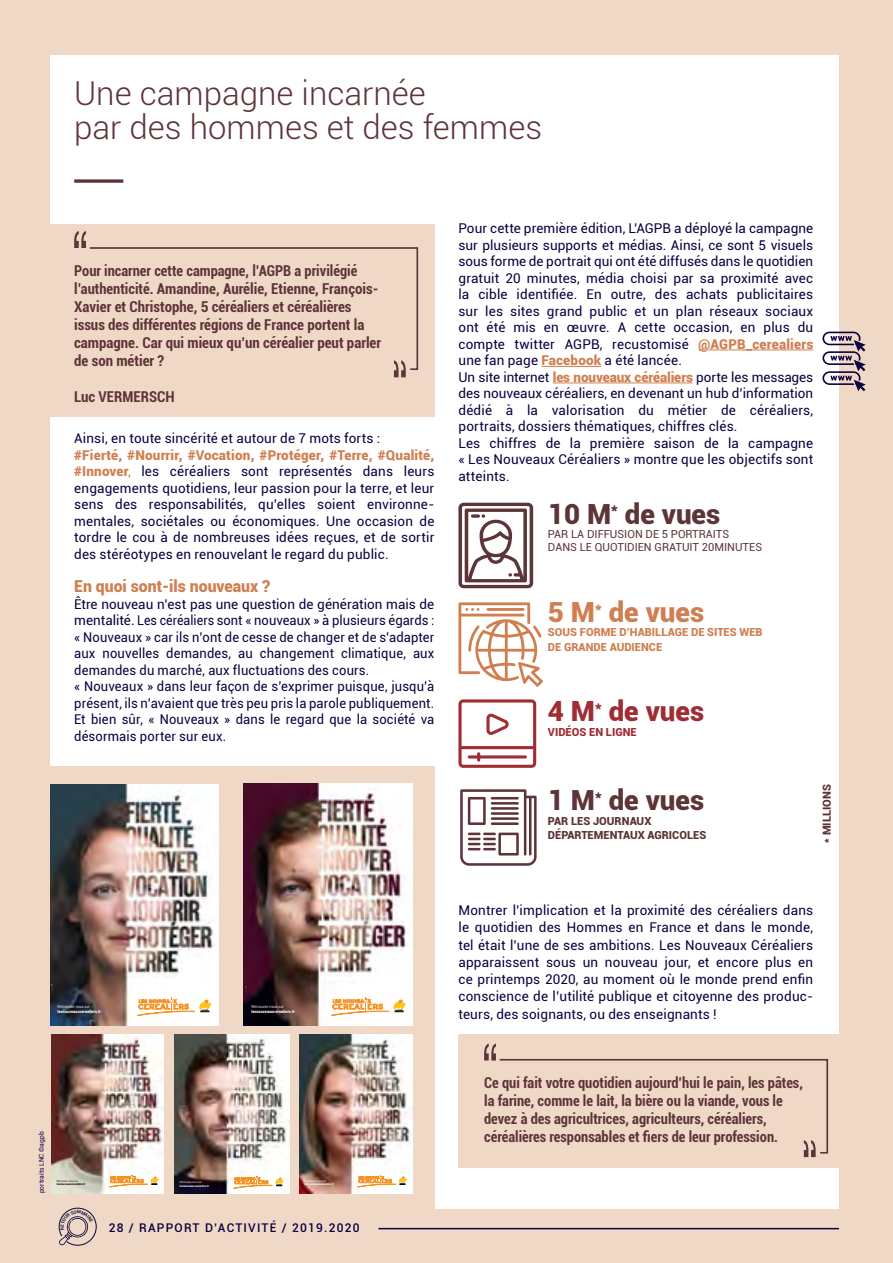
<style>
.page{position:relative;width:893px;height:1263px;background:#f0d8c7}
.page>*{position:absolute;margin:0;border:0;box-sizing:border-box;transform-origin:0 0}
.t1{font:300 33px/34.5px "Roboto";color:#5d3438}
.t2{font:900 27.75px "Roboto";color:#5d3438}
.t3{font:900 27.75px "Roboto";color:#cf7f50}
.t4{font:900 27.75px "Roboto";color:#9f2d33}
.t5{font:900 16.5px "Roboto";color:#cf7f50;scale:.96 1}
.t6{font:700 condensed 15px/18px "Roboto";color:#5d3438}
.t7{font:13.5px/16.5px "Roboto";letter-spacing:.01em;color:#0b0040;text-align:justify}
.t8{font:13.5px/16.5px "Roboto";letter-spacing:.01em;color:#0b0040;text-align:justify;scale:.96 1}
.t9{font:500 12px "Roboto";letter-spacing:.1em;color:#0b0040}
.t10{font:11.1px/13.4px "Roboto";color:#5d3438}
.t11{font:900 11.1px/14.4px "Roboto";color:#cf7f50}
.t12{font:900 11.1px/14.4px "Roboto";color:#5d3438}
.t13{font:900 11.1px "Roboto";color:#9f2d33}
.t14{font:6.6px "Roboto";color:#0b0040}
.t15{font:700 semi-condensed 4.35px/5.1px "Barlow";letter-spacing:.005em;color:#fff}
.t16{font:700 semi-condensed 2.85px/3.4px "Barlow";letter-spacing:.005em;color:#fff}
.t17{font:700 semi-condensed 2.85px/3.4px "Barlow";letter-spacing:.005em;color:#000}
.s1{font-weight:900;color:#cf7f50}
.s2{color:#cf7f50}
.s3{font-weight:400}
</style>
<div class="page">
<div style="left:50px;top:56px;width:789px;height:1153px;background:#fff"></div>
<div style="left:0;top:767px;width:434px;height:442px;background:#f0d8c7"></div>
<svg style="left:74px;top:179px;width:49px;height:4px"></svg>
<div style="left:39px;top:224px;width:395px;height:192px;background:#f0d8c7"></div>
<div style="left:458px;top:1034px;width:396px;height:134px;background:#f0d8c7"></div>
<svg style="left:74px;top:231px;width:345px;height:146px"></svg>
<svg style="left:484px;top:1043px;width:345px;height:114px"></svg>
<hr style="left:698px;top:350px;width:115px;height:1px;background:#cf7f50">
<hr style="left:541px;top:366px;width:60px;height:1px;background:#cf7f50">
<hr style="left:553px;top:383px;width:140px;height:1px;background:#cf7f50">
<svg style="left:822px;top:332px;width:44px;height:59px"></svg>
<img style="left:243px;top:784px;width:169px;height:241px">
<svg style="left:331px;top:997px;width:75px;height:19px"></svg>
<svg style="left:245px;top:986px;width:2px;height:7px"></svg>
<img style="left:300px;top:1034px;width:112px;height:159px">
<svg style="left:358px;top:1175px;width:49px;height:12px"></svg>
<img style="left:51px;top:1034px;width:113px;height:159px">
<svg style="left:110px;top:1175px;width:49px;height:12px"></svg>
<img style="left:174px;top:1034px;width:115px;height:159px">
<svg style="left:234px;top:1176px;width:50px;height:12px"></svg>
<img style="left:50px;top:785px;width:169px;height:240px">
<svg style="left:137px;top:997px;width:74px;height:19px"></svg>
<svg style="left:51px;top:984px;width:2px;height:7px"></svg>
<svg style="left:458px;top:503px;width:75px;height:85px"></svg>
<svg style="left:458px;top:602px;width:85px;height:85px"></svg>
<svg style="left:458px;top:699px;width:78px;height:69px"></svg>
<svg style="left:460px;top:789px;width:77px;height:77px"></svg>
<hr style="left:378px;top:1228px;width:461px;height:1px;background:#0b0040">
<svg style="left:59px;top:1208px;width:38px;height:38px"></svg>
<p class="t1" style="left:74px;top:74px;width:469px">Une campagne incarnée<br>par des hommes et des femmes</p>
<p class="t6" style="left:74px;top:261px;width:308px">Pour incarner cette campagne, l’AGPB a privilégié l’authenticité. Amandine, Aurélie, Etienne, François-Xavier et Christophe, 5 céréaliers et céréalières issus des différentes régions de France portent la campagne. Car qui mieux qu’un céréalier peut parler de son métier ?</p>
<p class="t6" style="left:74px;top:387px;width:102px">Luc VERMERSCH</p>
<p class="t7" style="left:74px;top:430px;width:308px">Ainsi, en toute sincérité et autour de 7 mots forts :</p>
<p class="t7" style="left:74px;top:446px;width:362px"><span class="s1">#Fierté, #Nourrir, #Vocation, #Protéger, #Terre, #Qualité, #Innover</span><span class="s2">,</span> les céréaliers sont représentés dans leurs engagements quotidiens, leur passion pour la terre, et leur sens des responsabilités, qu’elles soient environne&shy;mentales, sociétales ou économiques. Une occasion de tordre le cou à de nombreuses idées reçues, et de sortir des stéréotypes en renouvelant le regard du public.</p>
<p class="t5" style="left:74px;top:574px;width:206px">En quoi sont-ils nouveaux ?</p>
<p class="t7" style="left:74px;top:595px;width:362px">Être nouveau n’est pas une question de génération mais de mentalité. Les céréaliers sont « nouveaux » à plusieurs égards : « Nouveaux » car ils n’ont de cesse de changer et de s’adapter aux nouvelles demandes, au changement climatique, aux demandes du marché, aux fluctuations des cours.</p>
<p class="t8" style="left:74px;top:677px;width:377px">« Nouveaux » dans leur façon de s’exprimer puisque, jusqu’à présent, ils n’avaient que très peu pris la parole publiquement.<br>Et bien sûr, « Nouveaux » dans le regard que la société va désormais porter sur eux.</p>
<p class="t7" style="left:458px;top:220px;width:356px">Pour cette première édition, L’AGPB a déployé la campagne sur plusieurs supports et médias. Ainsi, ce sont 5 visuels sous forme de portrait qui ont été diffusés dans le quotidien gratuit 20 minutes, média choisi par sa proximité avec la cible identifiée. En outre, des achats publicitaires sur les sites grand public et un plan réseaux sociaux ont été mis en œuvre. A cette occasion, en plus du compte twitter AGPB, recustomisé <span class="s1">@AGPB_cerealiers </span>une fan page <span class="s1">Facebook</span> a été lancée.</p>
<p class="t7" style="left:458px;top:368px;width:356px">Un site internet <span class="s1">les nouveaux céréaliers</span> porte les messages des nouveaux céréaliers, en devenant un hub d’information dédié à la valorisation du métier de céréaliers, portraits, dossiers thématiques, chiffres clés.</p>
<p class="t7" style="left:458px;top:434px;width:356px">Les chiffres de la première saison de la campagne « Les Nouveaux Céréaliers » montre que les objectifs sont atteints.</p>
<p class="t2" style="left:548px;top:494px;width:174px">10 M<sup>*</sup> de vues</p>
<p class="t10" style="left:548px;top:527px;width:216px">PAR LA DIFFUSION DE 5 PORTRAITS<br>DANS LE QUOTIDIEN GRATUIT 20MINUTES</p>
<p class="t3" style="left:548px;top:592px;width:158px">5 M<sup>*</sup> de vues</p>
<p class="t11" style="left:548px;top:625px;width:216px">SOUS FORME D’HABILLAGE DE SITES WEB<br>DE GRANDE AUDIENCE</p>
<p class="t4" style="left:548px;top:691px;width:158px">4 M<sup>*</sup> de vues</p>
<p class="t13" style="left:548px;top:724px;width:90px">VIDÉOS EN LIGNE</p>
<p class="t2" style="left:548px;top:781px;width:158px">1 M<sup>*</sup> de vues</p>
<p class="t12" style="left:548px;top:813px;width:160px">PAR LES JOURNAUX<br>DÉPARTEMENTAUX AGRICOLES</p>
<p class="t12" style="left:819px;top:842px;width:60px;rotate:-90deg">* MILLIONS</p>
<p class="t15" style="left:58px;top:1003px;width:45px"><span class="s3">Retrouvez-nous sur </span>lesnouveauxcerealiers.fr</p>
<p class="t15" style="left:251px;top:1003px;width:45px"><span class="s3">Retrouvez-nous sur </span>lesnouveauxcerealiers.fr</p>
<p class="t14" style="left:37px;top:1193px;width:63px;rotate:-90deg">portraits LNC ©agpb</p>
<p class="t17" style="left:57px;top:1179px;width:30px"><span class="s3">Retrouvez-nous sur </span>lesnouveauxcerealiers.fr</p>
<p class="t16" style="left:180px;top:1180px;width:31px"><span class="s3">Retrouvez-nous sur </span>lesnouveauxcerealiers.fr</p>
<p class="t16" style="left:305px;top:1179px;width:30px"><span class="s3">Retrouvez-nous sur </span>lesnouveauxcerealiers.fr</p>
<p class="t9" style="left:109px;top:1219px;width:252px">28 / RAPPORT D’ACTIVITÉ / 2019.2020</p>
<p class="t7" style="left:458px;top:901px;width:356px;line-height:17.2px">Montrer l’implication et la proximité des céréaliers dans le quotidien des Hommes en France et dans le monde, tel était l’une de ses ambitions. Les Nouveaux Céréaliers apparaissent sous un nouveau jour, et encore plus en ce printemps 2020, au moment où le monde prend enfin conscience de l’utilité publique et citoyenne des produc&shy;teurs, des soignants, ou des enseignants !</p>
<p class="t6" style="left:484px;top:1073px;width:320px">Ce qui fait votre quotidien aujourd’hui le pain, les pâtes, la farine, comme le lait, la bière ou la viande, vous le devez à des agricultrices, agriculteurs, céréaliers, céréalières responsables et fiers de leur profession.</p>
</div>
